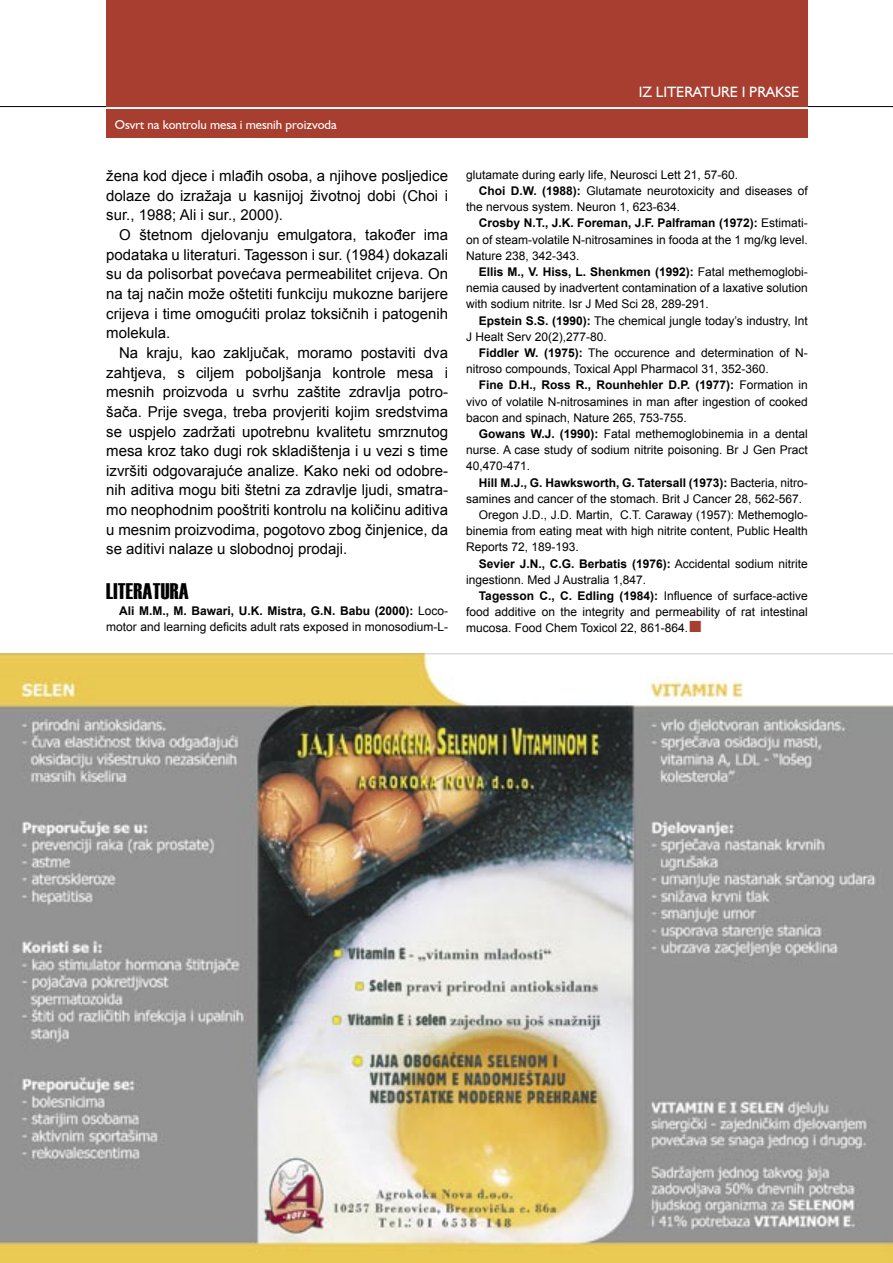
<style>
.page{position:relative;width:893px;height:1263px;background:#fff}
.page>*{position:absolute;margin:0;border:0;box-sizing:border-box;transform-origin:0 0}
.naslov_u_tekstu{font:22.5px "Haettenschweiler";letter-spacing:.01em;color:#000}
.tekst{font:15px/19.6px "Arial";color:#000;text-align:justify}
.tekst-2{font:15px "Humanist 521 BT";color:#fff}
.tekst-3{font:12.75px "Humanist 521 BT";color:#fff}
.tekst-4{font:12px/16.2px "Arial";color:#000;text-align:justify}
.s1{font-weight:700}
.s2{font-size:24px;color:#a73e2f}
</style>
<div class="page">
<hr style="left:0;top:106px;width:893px;height:1px;background:#000">
<div style="left:106px;top:0;width:702px;height:107px;background:#a73e2f"></div>
<img style="left:0;top:653px;width:893px;height:610px">
<div style="left:106px;top:110px;width:702px;height:28px;background:#a73e2f"></div>
<p class="tekst-3" style="left:115px;top:116px;width:223px">Osvrt na kontrolu mesa i mesnih proizvoda</p>
<p class="tekst" style="left:106px;top:166px;width:343px">žena kod djece i mlađih osoba, a njihove posljedice dolaze do izražaja u kasnijoj životnoj dobi (Choi i sur., 1988; Ali i sur., 2000).</p>
<p class="tekst" style="left:106px;top:225px;width:343px;text-indent:13px">O štetnom djelovanju emulgatora, također ima podataka u literaturi. Tagesson i sur. (1984) dokazali su da polisorbat povećava permeabilitet crijeva. On na taj način može oštetiti funkciju mukozne barijere crijeva i time omogućiti prolaz toksičnih i patogenih molekula.</p>
<p class="tekst" style="left:106px;top:343px;width:343px;text-indent:13px">Na kraju, kao zaključak, moramo postaviti dva zahtjeva, s ciljem poboljšanja kontrole mesa i mesnih proizvoda u svrhu zaštite zdravlja potro&shy;šača. Prije svega, treba provjeriti kojim sredstvima se uspjelo zadržati upotrebnu kvalitetu smrznutog mesa kroz tako dugi rok skladištenja i u vezi s time izvršiti odgovarajuće analize. Kako neki od odobre&shy;nih aditiva mogu biti štetni za zdravlje ljudi, smatra&shy;mo neophodnim pooštriti kontrolu na količinu aditiva u mesnim proizvodima, pogotovo zbog činjenice, da se aditivi nalaze u slobodnoj prodaji.</p>
<p class="naslov_u_tekstu" style="left:106px;top:575px;width:84px">LITERATURA</p>
<p class="tekst-4" style="left:106px;top:603px;width:343px;text-align:right"><span class="s1">Ali M.M., M. Bawari, U.K. Mistra, G.N. Babu (2000):</span> Loco&shy;motor and learning deficits adult rats exposed in monosodium-L-</p>
<p class="tekst-2" style="left:639px;top:83px;width:162px">IZ LITERATURE I PRAKSE</p>
<p class="tekst-4" style="left:466px;top:167px;width:274px">glutamate during early life, Neurosci Lett 21, 57-60.</p>
<p class="tekst-4" style="left:466px;top:183px;width:343px;text-indent:13px"><span class="s1">Choi D.W. (1988):</span> Glutamate neurotoxicity and diseases of the nervous system. Neuron 1, 623-634.</p>
<p class="tekst-4" style="left:466px;top:215px;width:343px;text-indent:13px"><span class="s1">Crosby N.T., J.K. Foreman, J.F. Palframan (1972):</span> Estimati&shy;on of steam-volatile N-nitrosamines in fooda at the 1 mg/kg level.<br>Nature 238, 342-343.</p>
<p class="tekst-4" style="left:466px;top:264px;width:343px;text-indent:13px"><span class="s1">Ellis M., V. Hiss, L. Shenkmen (1992):</span> Fatal methemoglobi&shy;nemia caused by inadvertent contamination of a laxative solution with sodium nitrite. Isr J Med Sci 28, 289-291.</p>
<p class="tekst-4" style="left:466px;top:312px;width:343px;text-indent:13px"><span class="s1">Epstein S.S. (1990):</span> The chemical jungle today’s industry, Int<br>J Healt Serv 20(2),277-80.</p>
<p class="tekst-4" style="left:466px;top:345px;width:343px;text-indent:13px"><span class="s1">Fiddler W. (1975):</span> The occurence and determination of N&shy;nitroso compounds, Toxical Appl Pharmacol 31, 352-360.</p>
<p class="tekst-4" style="left:466px;top:377px;width:343px;text-indent:13px"><span class="s1">Fine D.H., Ross R., Rounhehler D.P. (1977):</span> Formation in vivo of volatile N-nitrosamines in man after ingestion of cooked bacon and spinach, Nature 265, 753-755.</p>
<p class="tekst-4" style="left:466px;top:426px;width:343px;text-indent:13px"><span class="s1">Gowans W.J. (1990):</span> Fatal methemoglobinemia in a dental nurse. A case study of sodium nitrite poisoning. Br J Gen Pract 40,470-471.</p>
<p class="tekst-4" style="left:466px;top:474px;width:343px;text-indent:13px"><span class="s1">Hill M.J., G. Hawksworth, G. Tatersall (1973):</span> Bacteria, nitro&shy;samines and cancer of the stomach. Brit J Cancer 28, 562-567.</p>
<p class="tekst-4" style="left:466px;top:507px;width:343px;text-indent:13px">Oregon J.D., J.D. Martin, C.T. Caraway (1957): Methemoglo&shy;binemia from eating meat with high nitrite content, Public Health Reports 72, 189-193.</p>
<p class="tekst-4" style="left:466px;top:555px;width:343px;text-indent:13px"><span class="s1">Sevier J.N., C.G. Berbatis (1976):</span> Accidental sodium nitrite ingestionn. Med J Australia 1,847.</p>
<p class="tekst-4" style="left:466px;top:588px;width:343px;text-indent:13px"><span class="s1">Tagesson C., C. Edling (1984):</span> Influence of surface-active food additive on the integrity and permeability of rat intestinal mucosa. Food Chem Toxicol 22, 861-864.<span class="s2">■</span></p>
</div>
